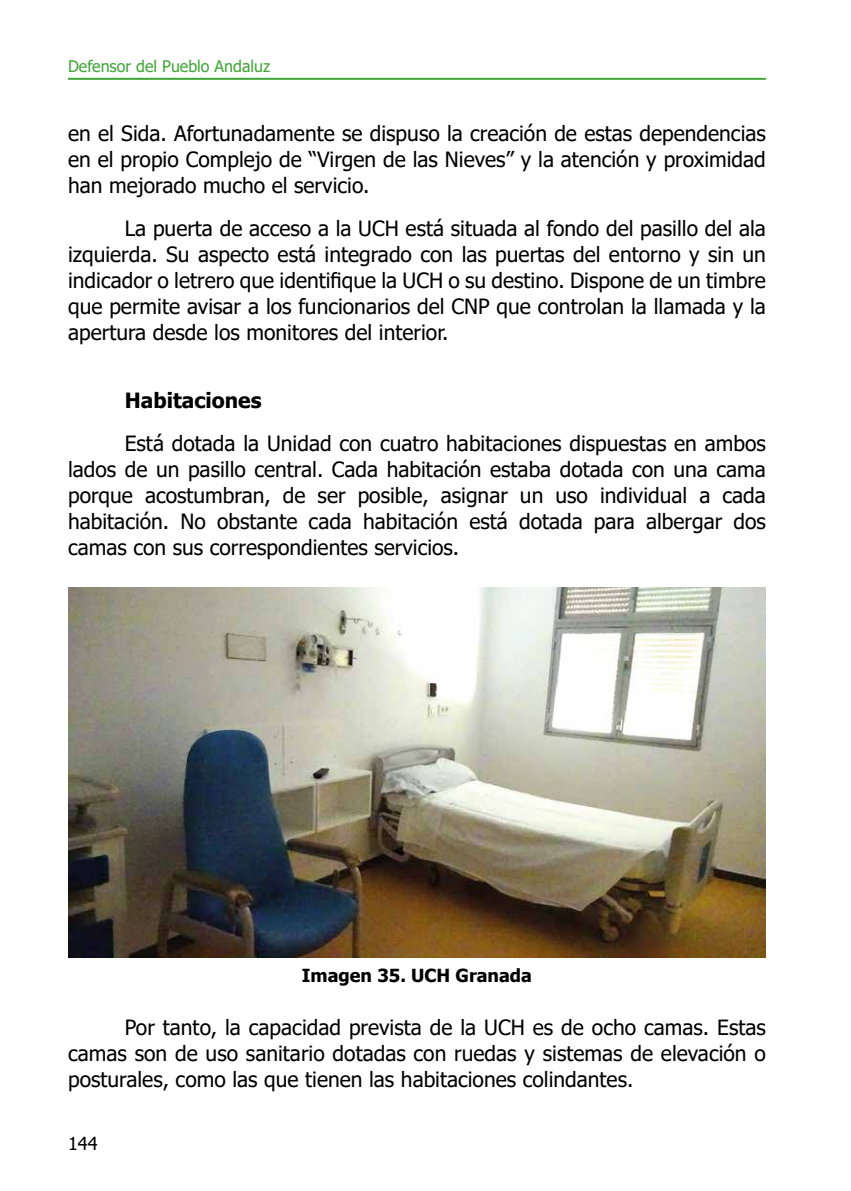
<style>
.page{position:relative;width:851px;height:1191px;background:#fff}
.page>*{position:absolute;margin:0;border:0;box-sizing:border-box;transform-origin:0 0}
.t1{font:21px/26px "Tahoma";color:#000;text-align:justify}
.t2{font:700 21px "Tahoma";color:#000}
.t3{font:700 18px "Tahoma";color:#000}
.t4{font:18px "Tahoma";color:#000}
.t5{font:16px "Tahoma";color:#3fa535}
</style>
<div class="page">
<hr style="left:68px;top:78px;width:697px;height:2px;background:#3fa535">
<img style="left:68px;top:588px;width:697px;height:370px">
<p class="t5" style="left:68px;top:56px;width:203px">Defensor del Pueblo Andaluz</p>
<p class="t1" style="left:68px;top:121px;width:699px">en el Sida. Afortunadamente se dispuso la creación de estas dependencias en el propio Complejo de “Virgen de las Nieves” y la atención y proximidad han mejorado mucho el servicio.</p>
<p class="t1" style="left:68px;top:216px;width:699px;text-indent:57px">La puerta de acceso a la UCH está situada al fondo del pasillo del ala izquierda. Su aspecto está integrado con las puertas del entorno y sin un indicador o letrero que identifique la UCH o su destino. Dispone de un timbre que permite avisar a los funcionarios del CNP que controlan la llamada y la apertura desde los monitores del interior.</p>
<p class="t2" style="left:125px;top:385px;width:138px">Habitaciones</p>
<p class="t1" style="left:68px;top:431px;width:699px;text-indent:57px">Está dotada la Unidad con cuatro habitaciones dispuestas en ambos lados de un pasillo central. Cada habitación estaba dotada con una cama porque acostumbran, de ser posible, asignar un uso individual a cada habitación. No obstante cada habitación está dotada para albergar dos camas con sus correspondientes servicios.</p>
<p class="t3" style="left:302px;top:963px;width:232px">Imagen 35. UCH Granada</p>
<p class="t1" style="left:68px;top:1015px;width:699px;text-indent:57px">Por tanto, la capacidad prevista de la UCH es de ocho camas. Estas camas son de uso sanitario dotadas con ruedas y sistemas de elevación o posturales, como las que tienen las habitaciones colindantes.</p>
<p class="t4" style="left:68px;top:1131px;width:31px">144</p>
</div>
